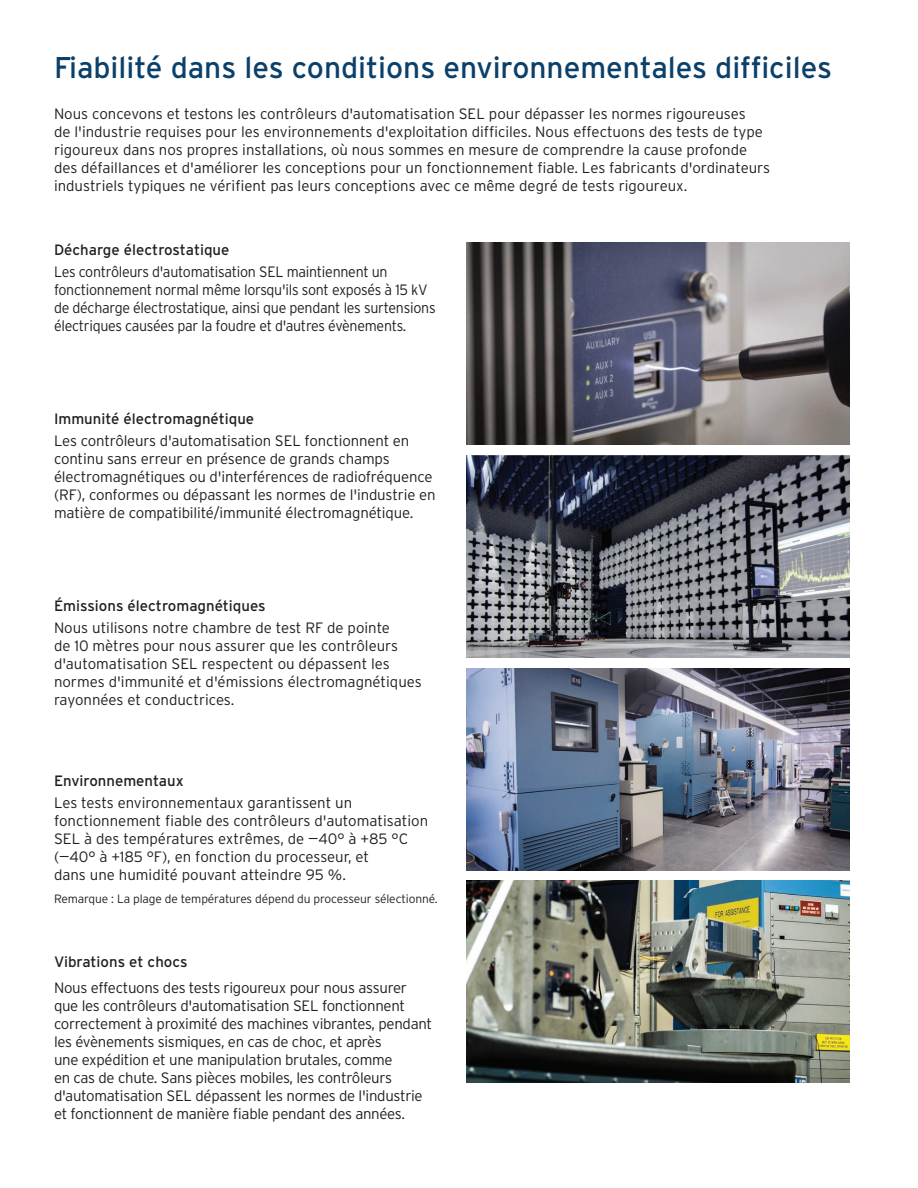
<style>
.page{position:relative;width:918px;height:1188px;background:#fff}
.page>*{position:absolute;margin:0;border:0;box-sizing:border-box;transform-origin:0 0}
.t1{font:30px "Interstate Poly";color:#0b406a}
.t2{font:300 15px/18px "Interstate Poly";letter-spacing:-.01em;color:#231f20}
.t3{font:300 15px/18px "Interstate Poly";letter-spacing:-.01em;color:#231f20;scale:.95 1}
.t4{font:15px "Interstate Poly";color:#231f20}
.t5{font:300 12px "Interstate Poly";letter-spacing:-.01em;color:#231f20}
</style>
<div class="page">
<img style="left:467px;top:243px;width:383px;height:202px">
<img style="left:467px;top:455px;width:383px;height:202px">
<img style="left:467px;top:668px;width:383px;height:202px">
<img style="left:467px;top:881px;width:383px;height:202px">
<h1 class="t1" style="left:54px;top:46px;width:780px">Fiabilité dans les conditions environnementales difficiles</h1>
<p class="t2" style="left:54px;top:104px;width:718px">Nous concevons et testons les contrôleurs d'automatisation SEL pour dépasser les normes rigoureuses<br>de l'industrie requises pour les environnements d'exploitation difficiles. Nous effectuons des tests de type rigoureux dans nos propres installations, où nous sommes en mesure de comprendre la cause profonde des défaillances et d'améliorer les conceptions pour un fonctionnement fiable. Les fabricants d'ordinateurs industriels typiques ne vérifient pas leurs conceptions avec ce même degré de tests rigoureux.</p>
<p class="t4" style="left:54px;top:239px;width:177px">Décharge électrostatique</p>
<p class="t3" style="left:54px;top:262px;width:403px">Les contrôleurs d'automatisation SEL maintiennent un fonctionnement normal même lorsqu'ils sont exposés à 15 kV de décharge électrostatique, ainsi que pendant les surtensions électriques causées par la foudre et d'autres évènements.</p>
<p class="t4" style="left:54px;top:408px;width:202px">Immunité électromagnétique</p>
<p class="t2" style="left:54px;top:431px;width:383px">Les contrôleurs d'automatisation SEL fonctionnent en continu sans erreur en présence de grands champs électromagnétiques ou d'interférences de radiofréquence (RF), conformes ou dépassant les normes de l'industrie en matière de compatibilité/immunité électromagnétique.</p>
<p class="t4" style="left:54px;top:595px;width:213px">Émissions électromagnétiques</p>
<p class="t2" style="left:54px;top:618px;width:369px">Nous utilisons notre chambre de test RF de pointe<br>de 10 mètres pour nous assurer que les contrôleurs d'automatisation SEL respectent ou dépassent les normes d'immunité et d'émissions électromagnétiques rayonnées et conductrices.</p>
<p class="t4" style="left:54px;top:770px;width:131px">Environnementaux</p>
<p class="t2" style="left:54px;top:793px;width:376px">Les tests environnementaux garantissent un fonctionnement fiable des contrôleurs d'automatisation SEL à des températures extrêmes, de –40° à +85 °C (–40° à +185 °F), en fonction du processeur, et<br>dans une humidité pouvant atteindre 95 %.</p>
<p class="t5" style="left:54px;top:890px;width:385px">Remarque : La plage de températures dépend du processeur sélectionné.</p>
<p class="t4" style="left:54px;top:951px;width:135px">Vibrations et chocs</p>
<p class="t2" style="left:54px;top:978px;width:380px">Nous effectuons des tests rigoureux pour nous assurer que les contrôleurs d'automatisation SEL fonctionnent correctement à proximité des machines vibrantes, pendant les évènements sismiques, en cas de choc, et après<br>une expédition et une manipulation brutales, comme<br>en cas de chute. Sans pièces mobiles, les contrôleurs d'automatisation SEL dépassent les normes de l'industrie et fonctionnent de manière fiable pendant des années.</p>
</div>
